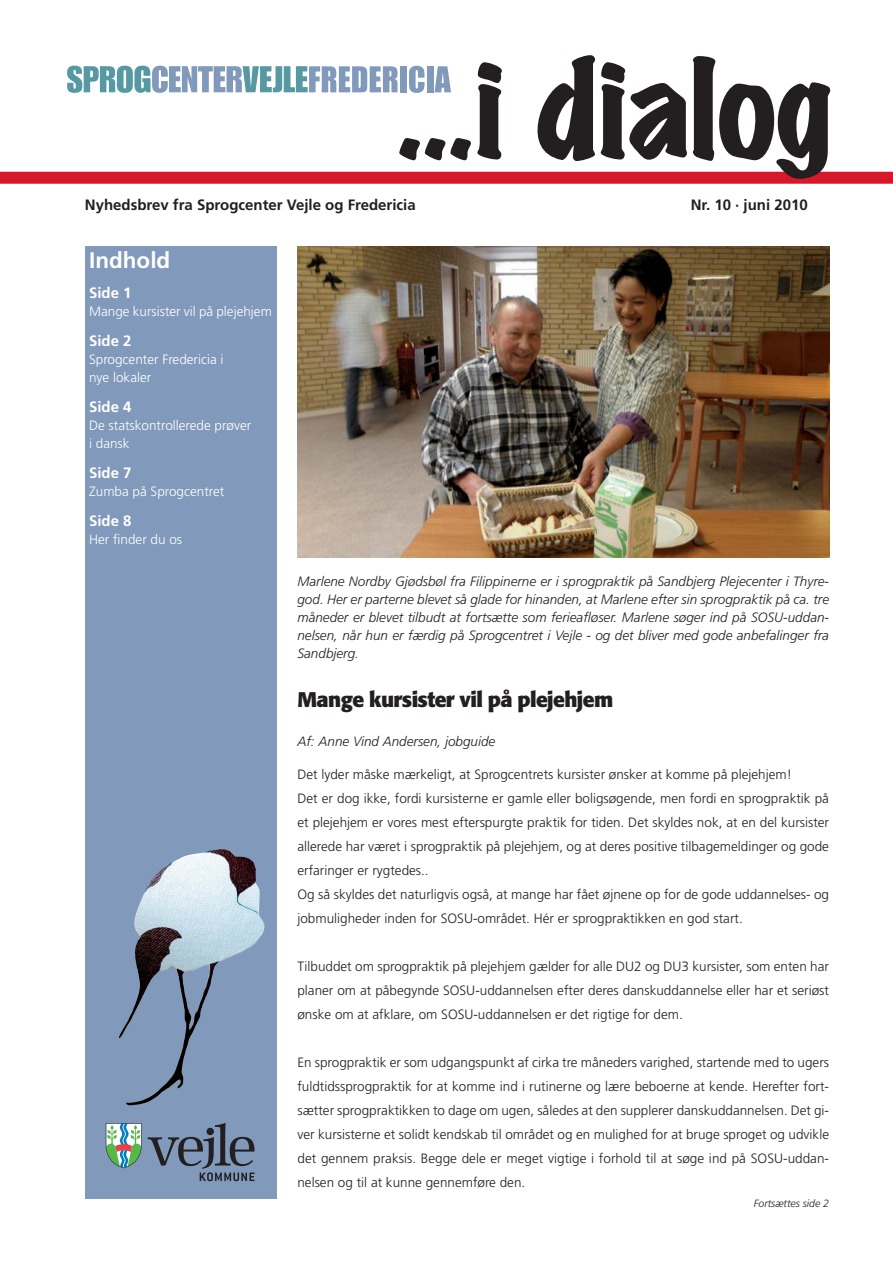
<style>
.page{position:relative;width:893px;height:1263px;background:#fff}
.page>*{position:absolute;margin:0;border:0;box-sizing:border-box;transform-origin:0 0}
.t1{font:700 22.5px "Frutiger";color:#fff}
.t2{font:700 21px "Formata";letter-spacing:-.03em;color:#231f20}
.t3{font:700 15px "Frutiger";color:#231f20}
.t4{font:700 15px "Frutiger";color:#fff}
.t5{font:300 13.5px/24px "Frutiger";color:#231f20;text-align:justify}
.t6{font:italic 300 13.5px/18px "Frutiger";color:#231f20;text-align:justify}
.t7{font:300 13.5px/18px "Frutiger";color:#fff}
.t8{font:italic 300 10.5px "Frutiger";color:#231f20}
</style>
<div class="page">
<div style="left:0;top:172px;width:892px;height:12px;background:#d71829"></div>
<svg style="left:399px;top:138px;width:72px;height:23px"></svg>
<svg style="left:477px;top:62px;width:25px;height:98px"></svg>
<svg style="left:537px;top:55px;width:150px;height:106px"></svg>
<svg style="left:693px;top:56px;width:137px;height:123px"></svg>
<div style="left:85px;top:247px;width:191px;height:952px;background:#8199ba"></div>
<img style="left:119px;top:849px;width:146px;height:256px">
<svg style="left:148px;top:1123px;width:107px;height:58px"></svg>
<svg style="left:106px;top:1123px;width:36px;height:45px;background:#93b7a5"></svg>
<img style="left:297px;top:247px;width:532px;height:310px">
<svg style="left:67px;top:66px;width:330px;height:27px"></svg>
<div style="left:400px;top:66px;width:7px;height:26px;background:#8199ba"></div>
<svg style="left:409px;top:66px;width:15px;height:27px"></svg>
<div style="left:427px;top:66px;width:6px;height:26px;background:#8199ba"></div>
<svg style="left:434px;top:66px;width:17px;height:26px"></svg>
<p class="t3" style="left:85px;top:199px;width:332px">Nyhedsbrev fra Sprogcenter Vejle og Fredericia</p>
<p class="t3" style="left:691px;top:199px;width:118px">Nr. 10 · juni 2010</p>
<h1 class="t1" style="left:89px;top:251px;width:83px">Indhold</h1>
<p class="t4" style="left:89px;top:287px;width:44px">Side 1</p>
<p class="t7" style="left:89px;top:303px;width:184px">Mange kursister vil på plejehjem</p>
<p class="t4" style="left:89px;top:335px;width:44px">Side 2</p>
<p class="t7" style="left:89px;top:351px;width:136px">Sprogcenter Fredericia i nye lokaler</p>
<p class="t4" style="left:89px;top:401px;width:44px">Side 4</p>
<p class="t7" style="left:89px;top:417px;width:164px">De statskontrollerede prøver i dansk</p>
<p class="t4" style="left:89px;top:467px;width:44px">Side 7</p>
<p class="t7" style="left:89px;top:483px;width:137px">Zumba på Sprogcentret</p>
<p class="t4" style="left:89px;top:515px;width:44px">Side 8</p>
<p class="t7" style="left:89px;top:531px;width:95px">Her finder du os</p>
<p class="t6" style="left:297px;top:573px;width:533px">Marlene Nordby Gjødsbøl fra Filippinerne er i sprogpraktik på Sandbjerg Plejecenter i Thyre&shy;god. Her er parterne blevet så glade for hinanden, at Marlene efter sin sprogpraktik på ca. tre måneder er blevet tilbudt at fortsætte som ferieafløser. Marlene søger ind på SOSU-uddan&shy;nelsen, når hun er færdig på Sprogcentret i Vejle - og det bliver med gode anbefalinger fra Sandbjerg.</p>
<h2 class="t2" style="left:297px;top:691px;width:317px">Mange kursister vil på plejehjem</h2>
<p class="t6" style="left:297px;top:734px;width:199px">Af: Anne Vind Andersen, jobguide</p>
<p class="t5" style="left:297px;top:764px;width:533px;text-align:left">Det lyder måske mærkeligt, at Sprogcentrets kursister ønsker at komme på plejehjem!<br>Det er dog ikke, fordi kursisterne er gamle eller boligsøgende, men fordi en sprogpraktik på et plejehjem er vores mest efterspurgte praktik for tiden. Det skyldes nok, at en del kursister allerede har været i sprogpraktik på plejehjem, og at deres positive tilbagemeldinger og gode erfaringer er rygtedes..<br>Og så skyldes det naturligvis også, at mange har fået øjnene op for de gode uddannelses- og jobmuligheder inden for SOSU-området. Hér er sprogpraktikken en god start.</p>
<p class="t5" style="left:297px;top:956px;width:533px">Tilbuddet om sprogpraktik på plejehjem gælder for alle DU2 og DU3 kursister, som enten har planer om at påbegynde SOSU-uddannelsen efter deres danskuddannelse eller har et seriøst ønske om at afklare, om SOSU-uddannelsen er det rigtige for dem.</p>
<p class="t5" style="left:297px;top:1052px;width:533px">En sprogpraktik er som udgangspunkt af cirka tre måneders varighed, startende med to ugers fuldtidssprogpraktik for at komme ind i rutinerne og lære beboerne at kende. Herefter fort&shy;sætter sprogpraktikken to dage om ugen, således at den supplerer danskuddannelsen. Det gi&shy;ver kursisterne et solidt kendskab til området og en mulighed for at bruge sproget og udvikle det gennem praksis. Begge dele er meget vigtige i forhold til at søge ind på SOSU-uddan&shy;nelsen og til at kunne gennemføre den.</p>
<p class="t8" style="left:754px;top:1199px;width:77px">Fortsættes side 2</p>
</div>
